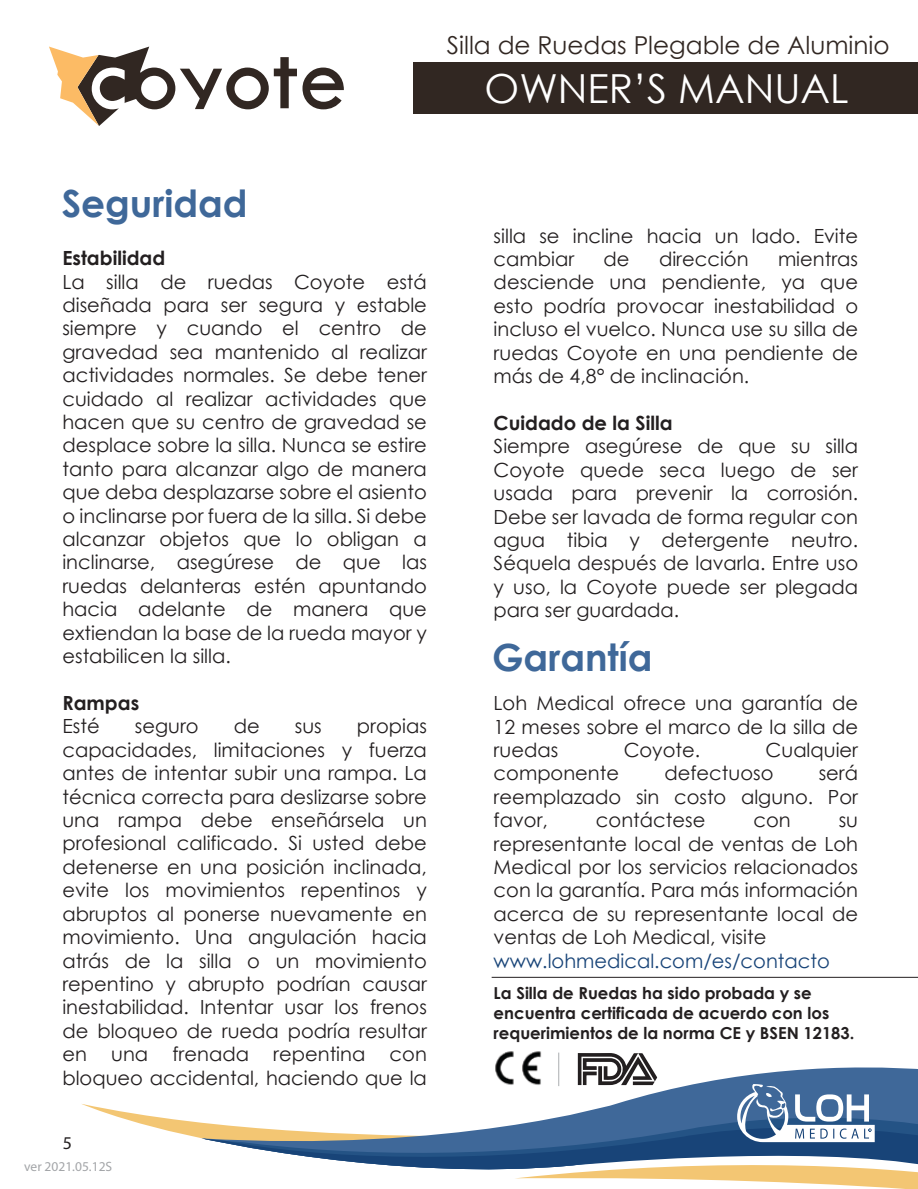
<style>
.page{position:relative;width:918px;height:1189px;background:#fff}
.page>*{position:absolute;margin:0;border:0;box-sizing:border-box;transform-origin:0 0}
.t1{font:40.05px "Century Gothic";color:#fff}
.t2{font:700 37.5px "Century Gothic";color:#3f6899}
.t3{font:24.75px "Century Gothic";color:#312722}
.t4{font:19.5px/23.4px "Century Gothic";color:#231f20;text-align:justify}
.t5{font:700 19.5px "Century Gothic";color:#231f20}
.t6{font:19.5px "Century Gothic";color:#184478}
.t7{font:18px "Myriad Pro";color:#231f20}
.t8{font:700 16.5px/19.8px "Century Gothic";color:#231f20}
.t9{font:13.5px "Myriad Pro";color:#a3a5a8}
</style>
<div class="page">
<img style="left:501px;top:1051px;width:40px;height:4px">
<svg style="left:82px;top:1104px;width:120px;height:35px"></svg>
<svg style="left:202px;top:1122px;width:312px;height:48px"></svg>
<svg style="left:303px;top:68px;width:41px;height:41px"></svg>
<svg style="left:49px;top:47px;width:248px;height:79px"></svg>
<div style="left:413px;top:63px;width:505px;height:51px;background:#312722"></div>
<svg style="left:514px;top:1052px;width:404px;height:136px"></svg>
<hr style="left:558px;top:1052px;width:1px;height:34px;background:#abadb0">
<p class="t3" style="left:447px;top:27px;width:444px">Silla de Ruedas Plegable de Aluminio</p>
<h1 class="t1" style="left:485px;top:61px;width:366px">OWNER’S MANUAL</h1>
<h2 class="t2" style="left:62px;top:175px;width:187px">Seguridad</h2>
<p class="t5" style="left:62px;top:243px;width:104px">Estabilidad</p>
<p class="t4" style="left:62px;top:269px;width:366px">La silla de ruedas Coyote está diseñada para ser segura y estable siempre y cuando el centro de gravedad sea mantenido al realizar actividades normales. Se debe tener cuidado al realizar actividades que hacen que su centro de gravedad se desplace sobre la silla. Nunca se estire tanto para alcanzar algo de manera que deba desplazarse sobre el asiento o inclinarse por fuera de la silla. Si debe alcanzar objetos que lo obligan a inclinarse, asegúrese de que las ruedas delanteras estén apuntando hacia adelante de manera que extiendan la base de la rueda mayor y estabilicen la silla.</p>
<p class="t5" style="left:62px;top:688px;width:78px">Rampas</p>
<p class="t4" style="left:62px;top:714px;width:39px">Esté</p>
<p class="t4" style="left:135px;top:714px;width:65px">seguro</p>
<p class="t4" style="left:234px;top:714px;width:28px">de</p>
<p class="t4" style="left:295px;top:714px;width:28px">sus</p>
<p class="t4" style="left:62px;top:714px;width:366px;text-indent:294px">propias capacidades, limitaciones y fuerza antes de intentar subir una rampa. La técnica correcta para deslizarse sobre una rampa debe enseñársela un profesional calificado. Si usted debe detenerse en una posición inclinada, evite los movimientos repentinos y abruptos al ponerse nuevamente en movimiento. Una angulación hacia atrás de la silla o un movimiento repentino y abrupto podrían causar inestabilidad. Intentar usar los frenos de bloqueo de rueda podría resultar en una frenada repentina con bloqueo accidental, haciendo que la</p>
<p class="t7" style="left:63px;top:1131px;width:11px">5</p>
<p class="t9" style="left:24px;top:1158px;width:90px">ver 2021.05.12S</p>
<p class="t4" style="left:494px;top:223px;width:366px">silla se incline hacia un lado. Evite cambiar</p>
<p class="t4" style="left:604px;top:247px;width:28px">de</p>
<p class="t4" style="left:659px;top:247px;width:91px">dirección</p>
<p class="t4" style="left:494px;top:247px;width:366px;text-indent:284px">mientras desciende una pendiente, ya que esto podría provocar inestabilidad o incluso el vuelco. Nunca use su silla de ruedas Coyote en una pendiente de más de 4,8° de inclinación.</p>
<p class="t5" style="left:494px;top:408px;width:181px">Cuidado de la Silla</p>
<p class="t4" style="left:494px;top:434px;width:366px">Siempre asegúrese de que su silla Coyote quede seca luego de ser usada para prevenir la corrosión.<br>Debe ser lavada de forma regular con agua tibia y detergente neutro.<br>Séquela después de lavarla. Entre uso y uso, la Coyote puede ser plegada para ser guardada.</p>
<h2 class="t2" style="left:492px;top:628px;width:162px">Garantía</h2>
<p class="t4" style="left:494px;top:691px;width:366px">Loh Medical ofrece una garantía de 12 meses sobre el marco de la silla de ruedas</p>
<p class="t4" style="left:624px;top:737px;width:78px">Coyote.</p>
<p class="t4" style="left:766px;top:737px;width:94px">Cualquier</p>
<p class="t4" style="left:494px;top:761px;width:366px;text-indent:325px">será reemplazado sin costo alguno. Por favor,</p>
<p class="t4" style="left:494px;top:761px;width:127px">componente</p>
<p class="t4" style="left:664px;top:761px;width:111px">defectuoso</p>
<p class="t4" style="left:596px;top:808px;width:111px">contáctese</p>
<p class="t4" style="left:753px;top:808px;width:39px">con</p>
<p class="t4" style="left:494px;top:808px;width:366px;text-indent:345px">su representante local de ventas de Loh Medical por los servicios relacionados con la garantía. Para más información acerca de su representante local de ventas de Loh Medical, visite</p>
<p class="t6" style="left:494px;top:946px;width:338px">www.lohmedical.com/es/contacto</p>
<p class="t8" style="left:494px;top:982px;width:362px">La Silla de Ruedas ha sido probada y se encuentra certificada de acuerdo con los requerimientos de la norma CE y BSEN 12183.</p>
</div>
